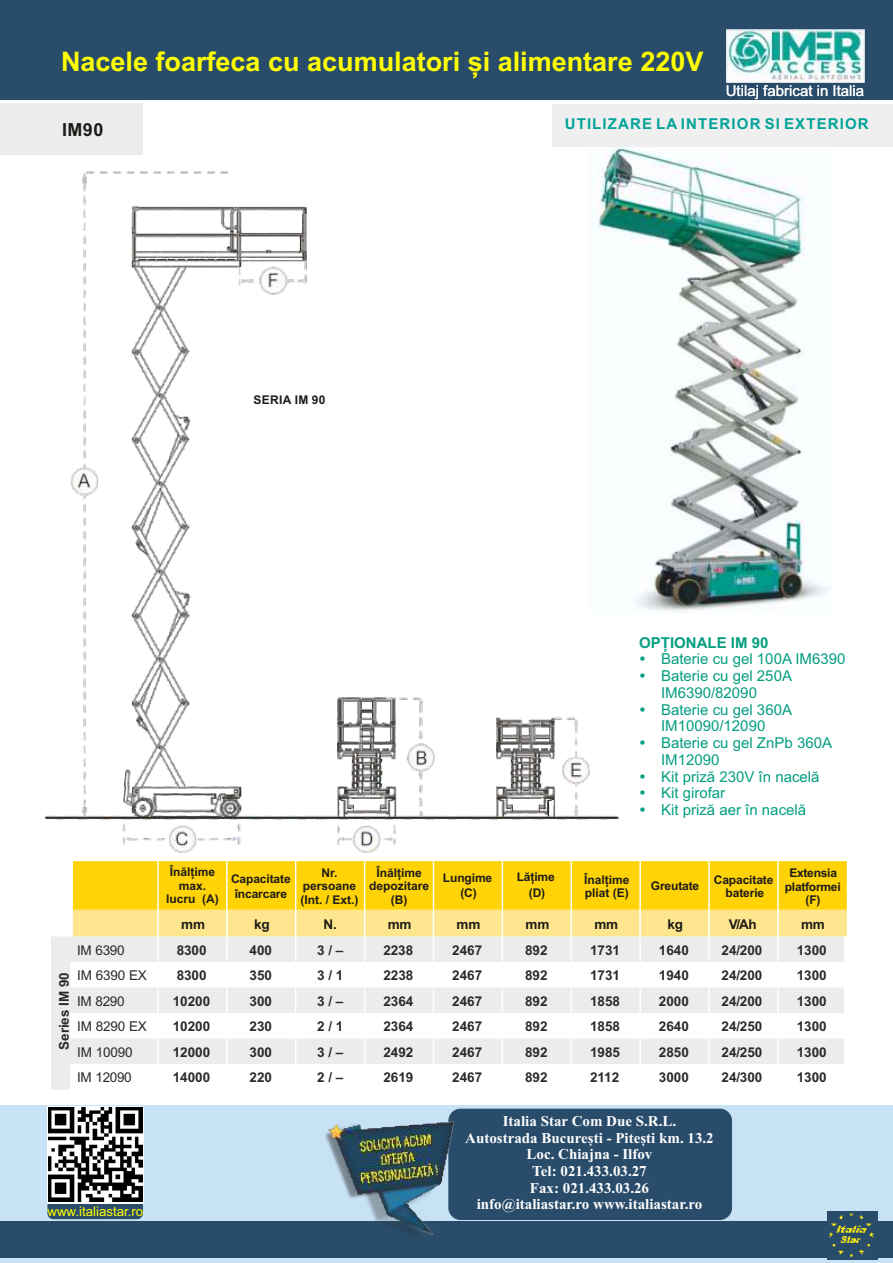
<style>
.page{position:relative;width:893px;height:1263px;background:#fff}
.page>*{position:absolute;margin:0;border:0;box-sizing:border-box;transform-origin:0 0}
.t1{font:700 27px "Arial";color:#ff0}
.t2{font:700 18px "Arial";color:#1c1b17}
.t3{font:15px/16.8px "Arial";color:#059e81}
.t4{font:700 15px/16.6px "Times New Roman";color:#fefefe;text-align:center}
.t5{font:700 15px "Arial";letter-spacing:.075em;color:#00a398}
.t6{font:15px "Arial";color:#fff}
.t7{font:700 15px "Arial";color:#059e81}
.t8{font:700 13.5px "Arial";color:#2b2a29}
.t9{font:13.5px "Arial";letter-spacing:-.01em;color:#2b2a29}
.t10{font:700 13.5px "Arial";letter-spacing:-.01em;color:#1c1b17}
.t11{font:13.2px "Arial";color:#ff0}
.t12{font:700 12px/13.4px "Arial";letter-spacing:-.01em;color:#1c1b17;text-align:center}
.t13{font:700 12px "Arial";letter-spacing:.025em;color:#1c1b17}
</style>
<div class="page">
<div style="left:0;top:1105px;width:893px;height:158px;background:#c7e1f5"></div>
<div style="left:0;top:1221px;width:893px;height:36px;background:#294c6a"></div>
<div style="left:0;top:0;width:893px;height:99px;background:#294c6a"></div>
<svg style="left:51px;top:936px;width:22px;height:153px;background:#eceded"></svg>
<img style="left:598px;top:147px;width:230px;height:464px">
<img style="left:46px;top:171px;width:573px;height:681px">
<svg style="left:73px;top:861px;width:774px;height:203px"></svg>
<hr style="left:570px;top:910px;width:2px;height:26px;background:#fefefe">
<hr style="left:639px;top:910px;width:2px;height:26px;background:#fefefe">
<hr style="left:708px;top:910px;width:2px;height:26px;background:#fefefe">
<hr style="left:777px;top:910px;width:2px;height:26px;background:#fefefe">
<div style="left:0;top:103px;width:143px;height:51px;background:#ebecec"></div>
<img style="left:727px;top:30px;width:137px;height:53px">
<div style="left:552px;top:104px;width:341px;height:43px;background:#efeff0"></div>
<img style="left:827px;top:1211px;width:51px;height:48px">
<div style="left:449px;top:1109px;width:283px;height:110px;background:#294c6a;border:1px solid #294c6a;border-radius:12px"></div>
<img style="left:325px;top:1120px;width:129px;height:116px">
<div style="left:47px;top:1190px;width:96px;height:29px;background:#2a4c6a;border-radius:6px"></div>
<div style="left:47px;top:1106px;width:97px;height:98px;background:linear-gradient(to right,#fff,#fff)"></div>
<img style="left:48px;top:1108px;width:94px;height:93px">
<h1 class="t1" style="left:61px;top:52px;width:644px">Nacele foarfeca cu acumulatori și alimentare 220V</h1>
<h2 class="t2" style="left:62px;top:123px;width:43px">IM90</h2>
<p class="t6" style="left:726px;top:85px;width:140px">Utilaj fabricat in Italia</p>
<p class="t5" style="left:565px;top:118px;width:305px">UTILIZARE LA INTERIOR SI EXTERIOR</p>
<p class="t13" style="left:254px;top:395px;width:73px">SERIA IM 90</p>
<p class="t7" style="left:639px;top:637px;width:131px">OPȚIONALE IM 90</p>
<p class="t3" style="left:661px;top:652px;width:186px">Baterie cu gel 100A IM6390<br>Baterie cu gel 250A<br>IM6390/82090<br>Baterie cu gel 360A<br>IM10090/12090<br>Baterie cu gel ZnPb 360A<br>IM12090<br>Kit priză 230V în nacelă<br>Kit girofar<br>Kit priză aer în nacelă</p>
<p class="t12" style="left:166px;top:866px;width:54px">Înălțime max. lucru (A)</p>
<p class="t12" style="left:231px;top:873px;width:61px;line-height:15px;text-align:left">Capacitate încarcare</p>
<p class="t12" style="left:300px;top:867px;width:60px">Nr. persoane (Int. / Ext.)</p>
<p class="t12" style="left:369px;top:867px;width:62px">Înălțime depozitare (B)</p>
<p class="t12" style="left:443px;top:871px;width:51px;line-height:15px">Lungime (C)</p>
<p class="t12" style="left:517px;top:870px;width:40px;line-height:15.8px">Lățime (D)</p>
<p class="t12" style="left:584px;top:874px;width:47px;text-align:left">Înalțime pliat (E)</p>
<p class="t12" style="left:651px;top:880px;width:50px">Greutate</p>
<p class="t12" style="left:714px;top:874px;width:61px">Capacitate baterie</p>
<p class="t12" style="left:785px;top:881px;width:57px">platformei (F)</p>
<p class="t10" style="left:181px;top:919px;width:26px">mm</p>
<p class="t10" style="left:254px;top:919px;width:17px">kg</p>
<p class="t10" style="left:324px;top:919px;width:15px">N.</p>
<p class="t10" style="left:388px;top:919px;width:25px">mm</p>
<p class="t10" style="left:457px;top:919px;width:26px">mm</p>
<p class="t10" style="left:525px;top:919px;width:26px">mm</p>
<p class="t10" style="left:594px;top:919px;width:25px">mm</p>
<p class="t10" style="left:667px;top:919px;width:17px">kg</p>
<p class="t10" style="left:729px;top:919px;width:30px">V/Ah</p>
<p class="t10" style="left:801px;top:919px;width:25px">mm</p>
<p class="t12" style="left:789px;top:867px;width:49px">Extensia</p>
<p class="t8" style="left:59px;top:1049px;width:79px;rotate:-90deg">Series IM 90</p>
<p class="t9" style="left:77px;top:945px;width:49px">IM 6390</p>
<p class="t8" style="left:177px;top:945px;width:31px">8300</p>
<p class="t8" style="left:249px;top:945px;width:24px">400</p>
<p class="t8" style="left:317px;top:945px;width:28px">3 / –</p>
<p class="t8" style="left:384px;top:945px;width:31px">2238</p>
<p class="t8" style="left:452px;top:945px;width:32px">2467</p>
<p class="t8" style="left:525px;top:945px;width:24px">892</p>
<p class="t8" style="left:590px;top:945px;width:32px">1731</p>
<p class="t8" style="left:659px;top:945px;width:32px">1640</p>
<p class="t8" style="left:722px;top:945px;width:42px">24/200</p>
<p class="t8" style="left:797px;top:945px;width:32px">1300</p>
<p class="t9" style="left:77px;top:970px;width:71px">IM 6390 EX</p>
<p class="t8" style="left:177px;top:970px;width:31px">8300</p>
<p class="t8" style="left:249px;top:970px;width:24px">350</p>
<p class="t8" style="left:317px;top:970px;width:28px">3 / 1</p>
<p class="t8" style="left:383px;top:970px;width:32px">2238</p>
<p class="t8" style="left:452px;top:970px;width:32px">2467</p>
<p class="t8" style="left:525px;top:970px;width:24px">892</p>
<p class="t8" style="left:590px;top:970px;width:32px">1731</p>
<p class="t8" style="left:659px;top:970px;width:32px">1940</p>
<p class="t8" style="left:722px;top:970px;width:42px">24/200</p>
<p class="t8" style="left:797px;top:970px;width:32px">1300</p>
<p class="t9" style="left:77px;top:996px;width:49px">IM 8290</p>
<p class="t8" style="left:173px;top:996px;width:39px">10200</p>
<p class="t8" style="left:249px;top:996px;width:24px">300</p>
<p class="t8" style="left:317px;top:996px;width:28px">3 / –</p>
<p class="t8" style="left:383px;top:996px;width:32px">2364</p>
<p class="t8" style="left:452px;top:996px;width:32px">2467</p>
<p class="t8" style="left:525px;top:996px;width:24px">892</p>
<p class="t8" style="left:590px;top:996px;width:32px">1858</p>
<p class="t8" style="left:659px;top:996px;width:32px">2000</p>
<p class="t8" style="left:722px;top:996px;width:42px">24/200</p>
<p class="t8" style="left:797px;top:996px;width:32px">1300</p>
<p class="t9" style="left:77px;top:1021px;width:71px">IM 8290 EX</p>
<p class="t8" style="left:173px;top:1021px;width:39px">10200</p>
<p class="t8" style="left:249px;top:1021px;width:24px">230</p>
<p class="t8" style="left:317px;top:1021px;width:28px">2 / 1</p>
<p class="t8" style="left:383px;top:1021px;width:32px">2364</p>
<p class="t8" style="left:452px;top:1021px;width:32px">2467</p>
<p class="t8" style="left:525px;top:1021px;width:24px">892</p>
<p class="t8" style="left:590px;top:1021px;width:32px">1858</p>
<p class="t8" style="left:659px;top:1021px;width:32px">2640</p>
<p class="t8" style="left:722px;top:1021px;width:42px">24/250</p>
<p class="t8" style="left:797px;top:1021px;width:32px">1300</p>
<p class="t9" style="left:77px;top:1047px;width:57px">IM 10090</p>
<p class="t8" style="left:173px;top:1047px;width:39px">12000</p>
<p class="t8" style="left:249px;top:1047px;width:24px">300</p>
<p class="t8" style="left:317px;top:1047px;width:28px">3 / –</p>
<p class="t8" style="left:383px;top:1047px;width:32px">2492</p>
<p class="t8" style="left:452px;top:1047px;width:32px">2467</p>
<p class="t8" style="left:525px;top:1047px;width:24px">892</p>
<p class="t8" style="left:590px;top:1047px;width:32px">1985</p>
<p class="t8" style="left:659px;top:1047px;width:32px">2850</p>
<p class="t8" style="left:722px;top:1047px;width:42px">24/250</p>
<p class="t8" style="left:797px;top:1047px;width:32px">1300</p>
<p class="t9" style="left:77px;top:1072px;width:56px">IM 12090</p>
<p class="t8" style="left:173px;top:1072px;width:39px">14000</p>
<p class="t8" style="left:249px;top:1072px;width:24px">220</p>
<p class="t8" style="left:317px;top:1072px;width:28px">2 / –</p>
<p class="t8" style="left:383px;top:1072px;width:32px">2619</p>
<p class="t8" style="left:452px;top:1072px;width:32px">2467</p>
<p class="t8" style="left:525px;top:1072px;width:24px">892</p>
<p class="t8" style="left:590px;top:1072px;width:31px">2112</p>
<p class="t8" style="left:659px;top:1072px;width:32px">3000</p>
<p class="t8" style="left:722px;top:1072px;width:42px">24/300</p>
<p class="t8" style="left:797px;top:1072px;width:32px">1300</p>
<p class="t11" style="left:47px;top:1206px;width:97px">www.italiastar.ro</p>
<p class="t4" style="left:465px;top:1114px;width:250px">Italia Star Com Due S.R.L.<br>Autostrada București - Pitești km. 13.2<br>Loc. Chiajna - Ilfov<br>Tel: 021.433.03.27<br>Fax: 021.433.03.26<br>info@italiastar.ro www.italiastar.ro</p>
</div>
